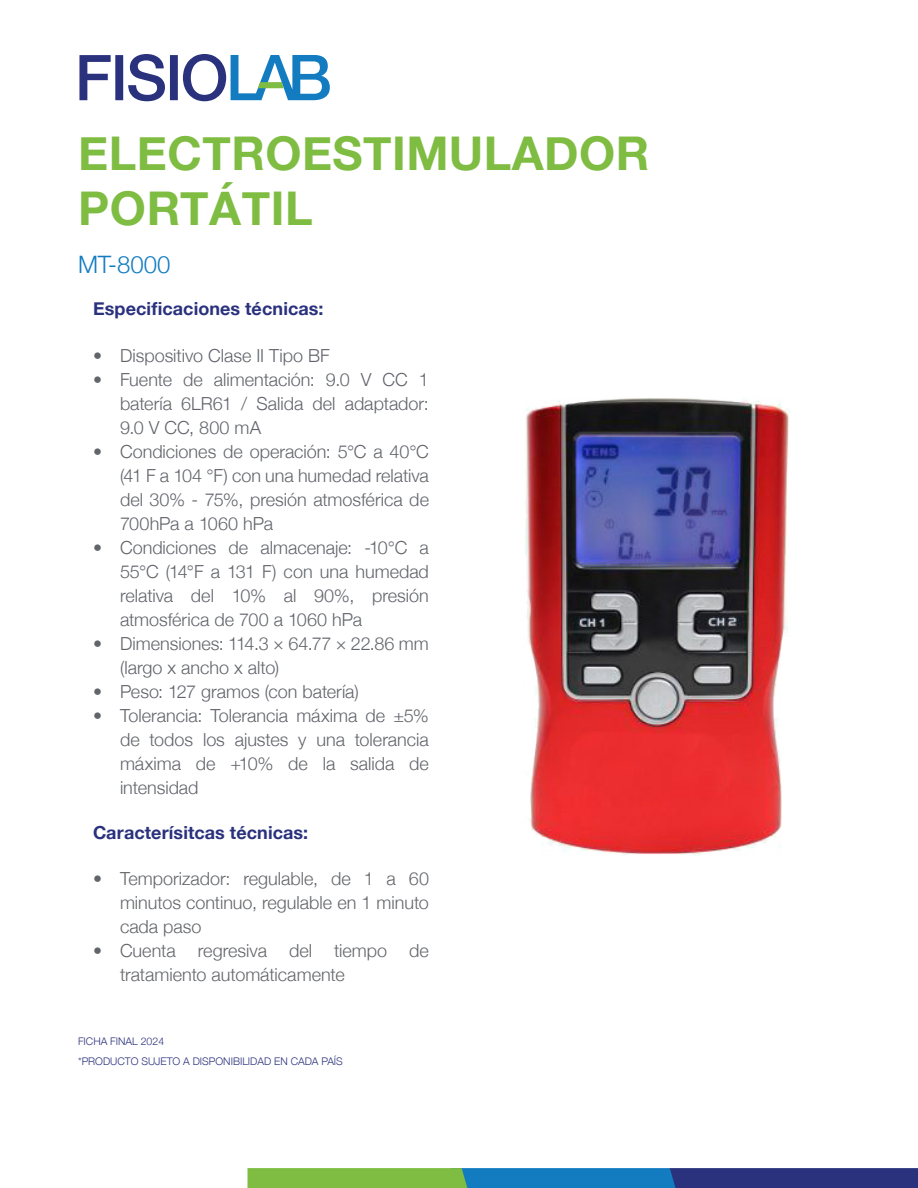
<style>
.page{position:relative;width:918px;height:1188px;background:#fff}
.page>*{position:absolute;margin:0;border:0;box-sizing:border-box;transform-origin:0 0}
.t1{font:700 46.5px/55.8px "Helvetica Neue";letter-spacing:.01em;color:#7fbc42}
.t2{font:300 24px "Helvetica Neue";color:#137cc1}
.t3{font:300 18px/24px "Helvetica Neue";color:#61646a;text-align:justify}
.t4{font:300 18px/24px "Helvetica Neue";color:#636569;text-align:justify}
.t5{font:700 18px "Helvetica Neue";letter-spacing:.005em;color:#2a317d}
.t6{font:300 10.5px "Helvetica Neue";color:#2a317d}
.s1{color:#61646a}
</style>
<div class="page">
<svg style="left:79px;top:55px;width:32px;height:45px"></svg>
<div style="left:115px;top:55px;width:8px;height:45px;background:#2a317d"></div>
<svg style="left:128px;top:54px;width:37px;height:47px"></svg>
<div style="left:170px;top:55px;width:8px;height:45px;background:#2a317d"></div>
<svg style="left:183px;top:54px;width:147px;height:47px"></svg>
<svg style="left:248px;top:1168px;width:670px;height:20px;background:#3f757f"></svg>
<img style="left:525px;top:398px;width:265px;height:458px">
<h1 class="t1" style="left:78px;top:124px;width:573px">ELECTROESTIMULADOR<br>PORTÁTIL</h1>
<h2 class="t2" style="left:78px;top:255px;width:94px">MT-8000</h2>
<p class="t5" style="left:93px;top:298px;width:232px">Especificaciones técnicas:</p>
<p class="t3" style="left:93px;top:345px;width:238px">• Dispositivo Clase II Tipo BF</p>
<p class="t3" style="left:120px;top:369px;width:310px;text-indent:-27px">• Fuente de alimentación: 9.0 V CC 1 batería 6LR61 / Salida del adaptador:<br>9.0 V CC, 800 mA</p>
<p class="t3" style="left:120px;top:441px;width:311px;text-indent:-27px">• Condiciones de operación: 5°C a 40°C (41 F a 104 °F) con una humedad relativa del 30% - 75%, presión atmosférica de 700hPa a 1060 hPa</p>
<p class="t3" style="left:120px;top:537px;width:310px;text-indent:-27px">• Condiciones de almacenaje: -10°C a 55°C (14°F a 131 F) con una humedad relativa del 10% al 90%, presión atmosférica de 700 a 1060 hPa</p>
<p class="t3" style="left:120px;top:633px;width:310px;text-indent:-27px">• Dimensiones: 114.3 × 64.77 × 22.86 mm (largo x ancho x alto)</p>
<p class="t3" style="left:93px;top:681px;width:267px">• Peso: 127 gramos (con batería)</p>
<p class="t3" style="left:120px;top:705px;width:310px;text-indent:-27px">• Tolerancia: Tolerancia máxima de ±5% de todos los ajustes y una tolerancia máxima de +10% de la salida de intensidad</p>
<p class="t5" style="left:93px;top:821px;width:217px">Caracterísitcas técnicas:</p>
<p class="t4" style="left:120px;top:869px;width:311px;text-indent:-27px"><span class="s1">•</span> Temporizador: regulable, de 1 a 60 minutos continuo, regulable en 1 minuto cada paso</p>
<p class="t4" style="left:120px;top:941px;width:310px;text-indent:-27px"><span class="s1">•</span> Cuenta regresiva del tiempo de tratamiento automáticamente</p>
<p class="t6" style="left:78px;top:1036px;width:88px">FICHA FINAL 2024</p>
<p class="t6" style="left:78px;top:1055px;width:266px">*PRODUCTO SUJETO A DISPONIBILIDAD EN CADA PAÍS</p>
</div>
